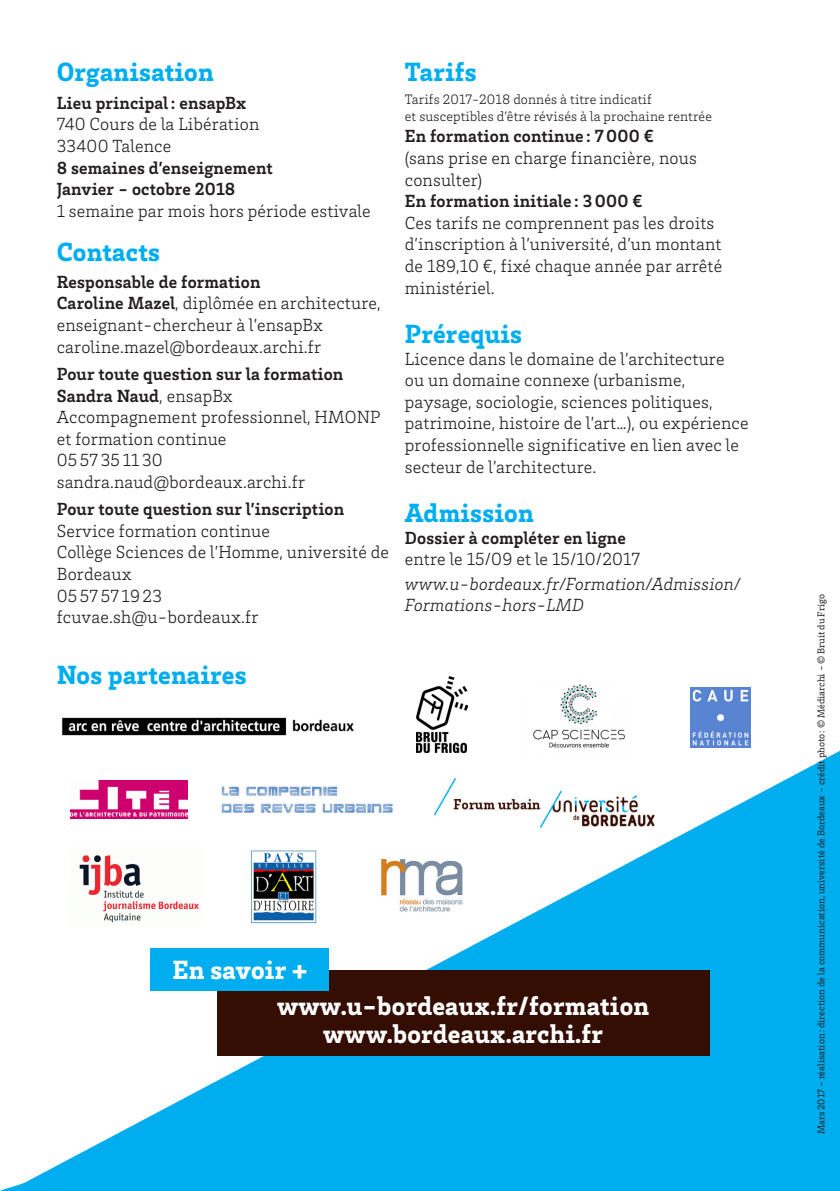
<style>
.page{position:relative;width:840px;height:1191px;background:#fff}
.page>*{position:absolute;margin:0;border:0;box-sizing:border-box;transform-origin:0 0}
._01_Titre_Blanc_13_5{font:900 27px/28px "Brix Slab";letter-spacing:.01em;color:#fff;text-align:center}
._01_Titre_Noir_13_5{font:900 27px "Brix Slab";letter-spacing:.01em;color:#00aeef}
._10_TEXTE_Light_9{font:900 27px "Brix Slab";letter-spacing:.01em;color:#00aeef}
._10_TEXTE_Light_9-2{font:300 18px/21.6px "Brix Slab";letter-spacing:.01em;color:#231f20}
._10_TEXTE_Light_9-3{font:700 18px "Brix Slab";letter-spacing:.01em;color:#231f20}
._10_TEXTE_Light_9-4{font:italic 300 18px/21.6px "Brix Slab";letter-spacing:.01em;color:#231f20}
._10_TEXTE_Light_9-5{font:300 14px/16.8px "Brix Slab";letter-spacing:.01em;color:#231f20}
.Txt_Note_7{font:10px "Brix Slab";color:#231f20}
.s1{font-weight:700}
.s2{font-weight:300}
</style>
<div class="page">
<svg style="left:9px;top:751px;width:830px;height:440px;fill:#00aeef"></svg>
<div style="left:216px;top:970px;width:493px;height:85px;background:#340d03"></div>
<div style="left:150px;top:948px;width:179px;height:42px;background:#00aeef"></div>
<img style="left:416px;top:677px;width:51px;height:75px">
<img style="left:524px;top:684px;width:109px;height:74px">
<img style="left:70px;top:781px;width:117px;height:38px">
<img style="left:218px;top:783px;width:176px;height:33px">
<img style="left:690px;top:688px;width:59px;height:59px">
<img style="left:434px;top:778px;width:220px;height:49px">
<img style="left:70px;top:846px;width:131px;height:80px">
<img style="left:381px;top:859px;width:82px;height:53px">
<img style="left:62px;top:717px;width:292px;height:19px">
<img style="left:249px;top:848px;width:68px;height:76px">
<p class="_01_Titre_Noir_13_5" style="left:57px;top:54px;width:158px">Organisation</p>
<p class="_10_TEXTE_Light_9-3" style="left:57px;top:91px;width:191px">Lieu principal : ensapBx</p>
<p class="_10_TEXTE_Light_9-2" style="left:57px;top:113px;width:204px">740 Cours de la Libération<br>33400 Talence</p>
<p class="_10_TEXTE_Light_9-3" style="left:57px;top:156px;width:217px">8 semaines d’enseignement</p>
<p class="_10_TEXTE_Light_9-3" style="left:57px;top:177px;width:180px">Janvier - octobre 2018</p>
<p class="_10_TEXTE_Light_9-2" style="left:57px;top:199px;width:315px">1 semaine par mois hors période estivale</p>
<p class="_01_Titre_Noir_13_5" style="left:57px;top:233px;width:105px">Contacts</p>
<p class="_10_TEXTE_Light_9-3" style="left:57px;top:270px;width:205px">Responsable de formation</p>
<p class="_10_TEXTE_Light_9-2" style="left:57px;top:292px;width:325px"><span class="s1">Caroline Mazel</span>, diplômée en architecture,</p>
<p class="_10_TEXTE_Light_9-2" style="left:57px;top:313px;width:267px">enseignant-chercheur à l’ensapBx</p>
<p class="_10_TEXTE_Light_9-2" style="left:57px;top:335px;width:266px">caroline.mazel@bordeaux.archi.fr</p>
<p class="_10_TEXTE_Light_9-3" style="left:57px;top:362px;width:288px">Pour toute question sur la formation</p>
<p class="_10_TEXTE_Light_9-3" style="left:57px;top:384px;width:177px">Sandra Naud<span class="s2">, ensapBx</span></p>
<p class="_10_TEXTE_Light_9-2" style="left:57px;top:405px;width:325px">Accompagnement professionnel, HMONP et formation continue</p>
<p class="_10_TEXTE_Light_9-2" style="left:57px;top:449px;width:107px">05 57 35 11 30</p>
<p class="_10_TEXTE_Light_9-2" style="left:57px;top:470px;width:250px">sandra.naud@bordeaux.archi.fr</p>
<p class="_10_TEXTE_Light_9-3" style="left:57px;top:497px;width:289px">Pour toute question sur l’inscription</p>
<p class="_10_TEXTE_Light_9-2" style="left:57px;top:519px;width:214px">Service formation continue</p>
<p class="_10_TEXTE_Light_9-2" style="left:57px;top:541px;width:334px">Collège Sciences de l’Homme, université de<br>Bordeaux</p>
<p class="_10_TEXTE_Light_9-2" style="left:57px;top:584px;width:107px">05 57 57 19 23</p>
<p class="_10_TEXTE_Light_9-2" style="left:57px;top:606px;width:203px">fcuvae.sh@u-bordeaux.fr</p>
<p class="_01_Titre_Noir_13_5" style="left:57px;top:657px;width:191px">Nos partenaires</p>
<p class="_01_Titre_Noir_13_5" style="left:404px;top:54px;width:73px">Tarifs</p>
<p class="_10_TEXTE_Light_9-5" style="left:404px;top:90px;width:308px">Tarifs 2017-2018 donnés à titre indicatif<br>et susceptibles d’être révisés à la prochaine rentrée</p>
<p class="_10_TEXTE_Light_9-2" style="left:404px;top:125px;width:293px"><span class="s1">En formation continue : 7000 € </span>(sans prise en charge financière, nous consulter)</p>
<p class="_10_TEXTE_Light_9-2" style="left:404px;top:190px;width:319px"><span class="s1">En formation initiale : 3000 €<br></span>Ces tarifs ne comprennent pas les droits d’inscription à l’université, d’un montant de 189,10 €, fixé chaque année par arrêté ministériel.</p>
<p class="_10_TEXTE_Light_9" style="left:404px;top:316px;width:119px">Prérequis</p>
<p class="_10_TEXTE_Light_9-2" style="left:404px;top:347px;width:345px">Licence dans le domaine de l’architecture<br>ou un domaine connexe (urbanisme, paysage, sociologie, sciences politiques, patrimoine, histoire de l’art…), ou expérience professionnelle significative en lien avec le secteur de l’architecture.</p>
<p class="_01_Titre_Noir_13_5" style="left:404px;top:495px;width:130px">Admission</p>
<p class="_10_TEXTE_Light_9-2" style="left:404px;top:526px;width:236px"><span class="s1">Dossier à compléter en ligne </span>entre le 15/09 et le 15/10/2017</p>
<p class="_10_TEXTE_Light_9-4" style="left:404px;top:572px;width:337px">www.u-bordeaux.fr/Formation/Admission/<br>Formations-hors-LMD</p>
<p class="_01_Titre_Blanc_13_5" style="left:172px;top:954px;width:136px">En savoir +</p>
<p class="_01_Titre_Blanc_13_5" style="left:277px;top:990px;width:373px">www.u-bordeaux.fr/formation www.bordeaux.archi.fr</p>
<p class="Txt_Note_7" style="left:814px;top:1134px;width:541px;rotate:-90deg">Mars 2017 - réalisation: direction de la communication, université de Bordeaux - crédit photo: © Médiarchi - © Bruit du Frigo</p>
</div>
